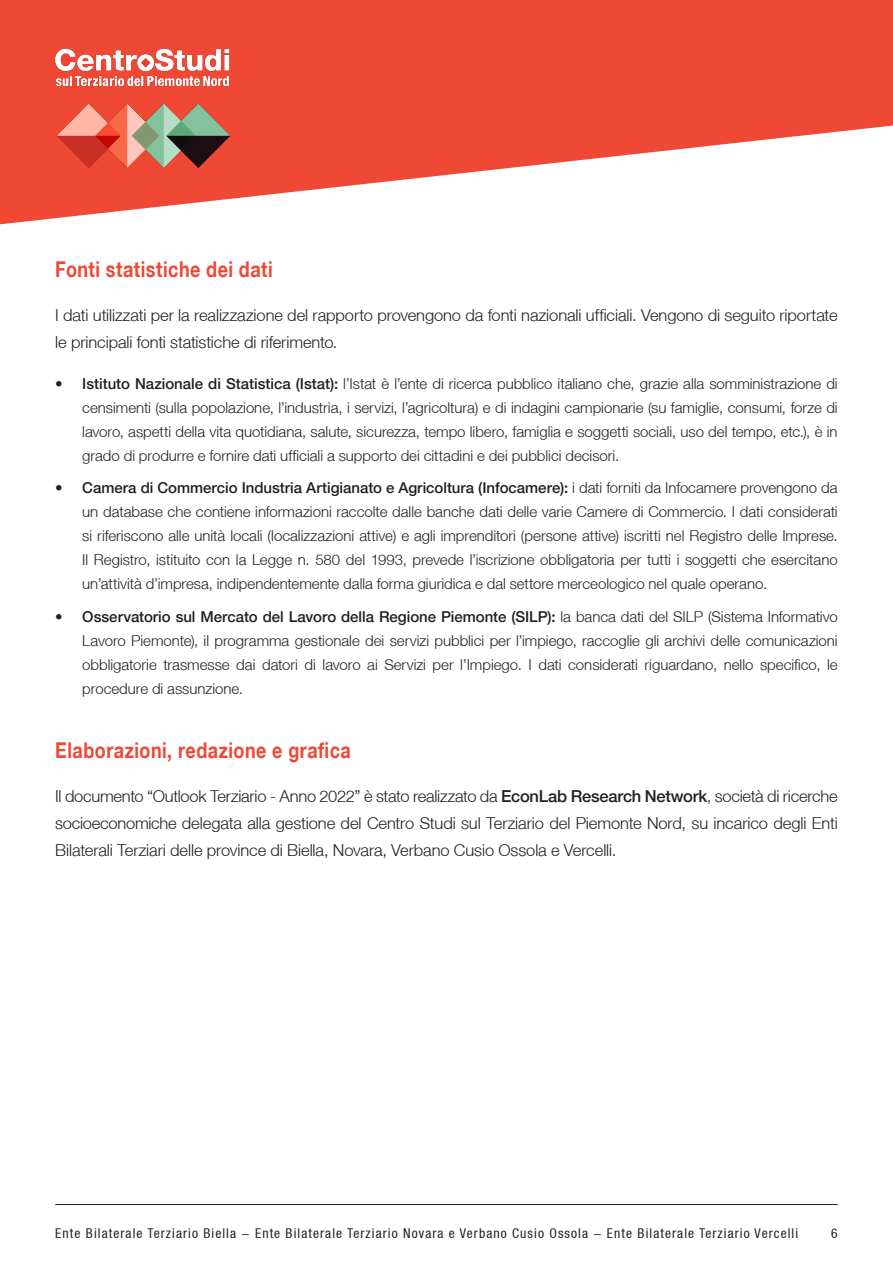
<style>
.page{position:relative;width:893px;height:1263px;background:#fff}
.page>*{position:absolute;margin:0;border:0;box-sizing:border-box;transform-origin:0 0}
.t1{font:700 21.75px "Helvetica Neue LT";letter-spacing:.025em;color:#ef4834;scale:.83 1}
.t2{font:300 16.5px/27px "Helvetica Neue LT";letter-spacing:-.005em;color:#231f20}
.t3{font:300 15px/24px "Helvetica Neue LT";color:#231f20;text-align:justify}
.t4{font:condensed 13.5px "Helvetica Neue LT";letter-spacing:.08em;color:#231f20}
.s1{font-weight:500}
</style>
<div class="page">
<svg style="left:0;top:0;width:893px;height:224px;fill:#ef4834"></svg>
<img style="left:34px;top:26px;width:214px;height:81px">
<img style="left:56px;top:101px;width:174px;height:69px">
<hr style="left:55px;top:1204px;width:783px;height:1px;background:#231f20">
<p class="t1" style="left:55px;top:255px;width:264px">Fonti statistiche dei dati</p>
<p class="t2" style="left:55px;top:301px;width:784px">I dati utilizzati per la realizzazione del rapporto provengono da fonti nazionali ufficiali. Vengono di seguito riportate le principali fonti statistiche di riferimento.</p>
<p class="t3" style="left:82px;top:371px;width:757px;text-indent:-27px">• <span class="s1">Istituto Nazionale di Statistica (Istat):</span> l’Istat è l’ente di ricerca pubblico italiano che, grazie alla somministrazione di censimenti (sulla popolazione, l’industria, i servizi, l’agricoltura) e di indagini campionarie (su famiglie, consumi, forze di lavoro, aspetti della vita quotidiana, salute, sicurezza, tempo libero, famiglia e soggetti sociali, uso del tempo, etc.), è in grado di produrre e fornire dati ufficiali a supporto dei cittadini e dei pubblici decisori.</p>
<p class="t3" style="left:82px;top:475px;width:757px;text-indent:-27px"><span class="s1">• Camera di Commercio Industria Artigianato e Agricoltura (Infocamere):</span> i dati forniti da Infocamere provengono da un database che contiene informazioni raccolte dalle banche dati delle varie Camere di Commercio. I dati considerati si riferiscono alle unità locali (localizzazioni attive) e agli imprenditori (persone attive) iscritti nel Registro delle Imprese.<br>Il Registro, istituito con la Legge n. 580 del 1993, prevede l’iscrizione obbligatoria per tutti i soggetti che esercitano un’attività d’impresa, indipendentemente dalla forma giuridica e dal settore merceologico nel quale operano.</p>
<p class="t3" style="left:82px;top:604px;width:757px;text-indent:-27px">• <span class="s1">Osservatorio sul Mercato del Lavoro della Regione Piemonte (SILP):</span> la banca dati del SILP (Sistema Informativo Lavoro Piemonte), il programma gestionale dei servizi pubblici per l’impiego, raccoglie gli archivi delle comunicazioni obbligatorie trasmesse dai datori di lavoro ai Servizi per l’Impiego. I dati considerati riguardano, nello specifico, le procedure di assunzione.</p>
<p class="t1" style="left:55px;top:736px;width:358px">Elaborazioni, redazione e grafica</p>
<p class="t2" style="left:55px;top:782px;width:784px;text-align:justify">Il documento “Outlook Terziario - Anno 2022” è stato realizzato da <span class="s1">EconLab Research Network</span>, società di ricerche socioeconomiche delegata alla gestione del Centro Studi sul Terziario del Piemonte Nord, su incarico degli Enti Bilaterali Terziari delle province di Biella, Novara, Verbano Cusio Ossola e Vercelli.</p>
<p class="t4" style="left:55px;top:1226px;width:744px">Ente Bilaterale Terziario Biella - Ente Bilaterale Terziario Novara e Verbano Cusio Ossola - Ente Bilaterale Terziario Vercelli</p>
<p class="t4" style="left:831px;top:1226px;width:8px">6</p>
</div>
